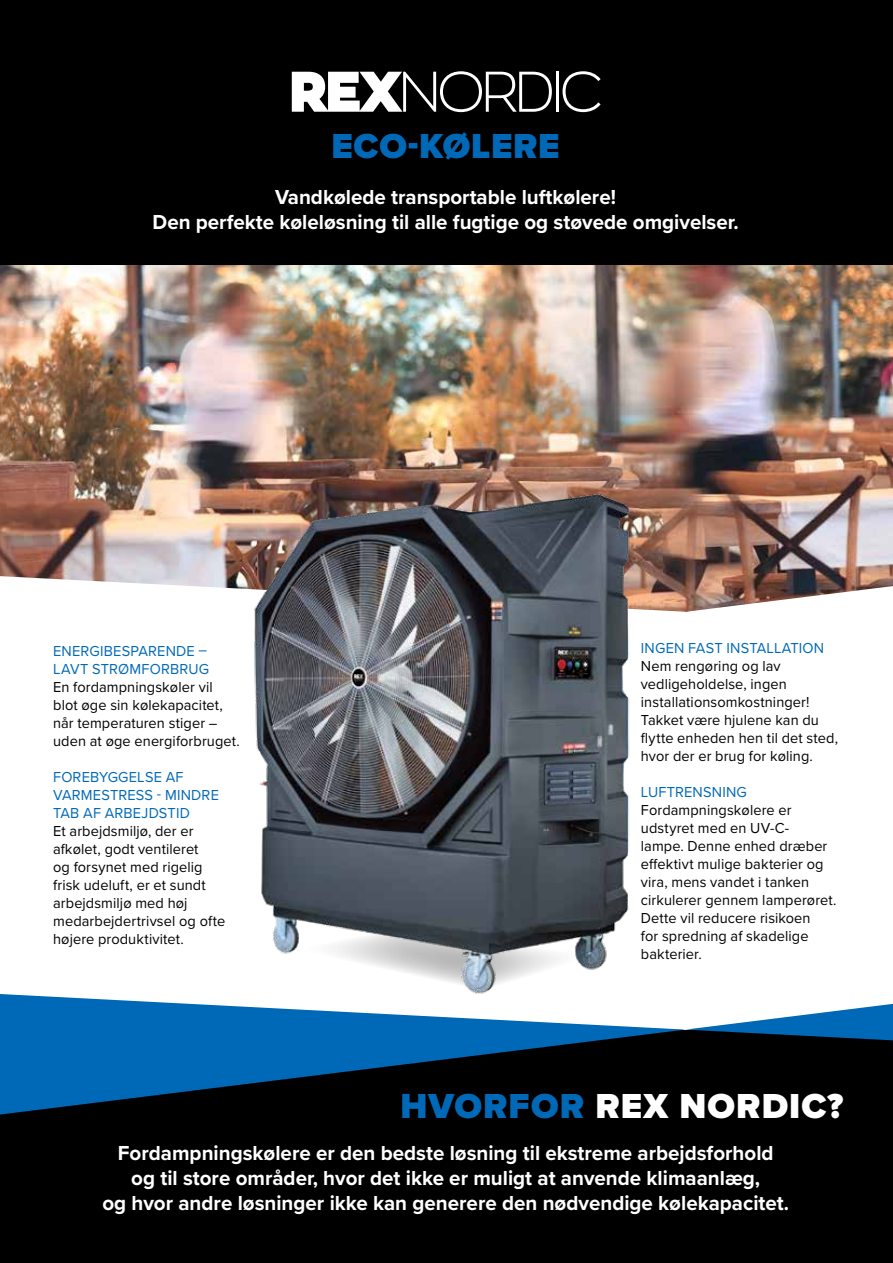
<style>
.page{position:relative;width:893px;height:1263px;background:#fff}
.page>*{position:absolute;margin:0;border:0;box-sizing:border-box;transform-origin:0 0}
.t1{font:900 36px "Proxima Nova";letter-spacing:.03em;color:#fff}
.t2{font:900 36px "Proxima Nova";letter-spacing:.02em;color:#0069b7}
.t3{font:700 21px/25.2px "Proxima Nova";color:#fff;text-align:center}
.t4{font:15px/18px "Proxima Nova";letter-spacing:.005em;color:#000}
.t5{font:15px/18px "Proxima Nova";letter-spacing:.015em;color:#0069b7}
.s1{color:#0069b7}
</style>
<div class="page">
<img style="left:0;top:265px;width:893px;height:311px">
<div style="left:0;top:0;width:893px;height:265px;background:#000"></div>
<img style="left:0;top:576px;width:893px;height:36px">
<div style="left:0;top:1030px;width:893px;height:233px;background:#000"></div>
<svg style="left:0;top:994px;width:893px;height:120px"></svg>
<hr style="left:556px;top:72px;width:3px;height:40px;background:#fff">
<svg style="left:563px;top:71px;width:38px;height:41px"></svg>
<svg style="left:292px;top:71px;width:260px;height:41px"></svg>
<img style="left:219px;top:381px;width:449px;height:674px">
<h1 class="t2" style="left:331px;top:119px;width:230px">ECO-KØLERE</h1>
<h2 class="t3" style="left:153px;top:184px;width:588px">Vandkølede transportable luftkølere!<br>Den perfekte køleløsning til alle fugtige og støvede omgivelser.</h2>
<p class="t5" style="left:53px;top:641px;width:157px">ENERGIBESPARENDE –<br>LAVT STRØMFORBRUG</p>
<p class="t4" style="left:53px;top:677px;width:188px">En fordampningskøler vil blot øge sin kølekapacitet, når temperaturen stiger – uden at øge energiforbruget.</p>
<p class="t5" style="left:53px;top:767px;width:167px">FOREBYGGELSE AF<br>VARMESTRESS - MINDRE<br>TAB AF ARBEJDSTID</p>
<p class="t4" style="left:53px;top:821px;width:174px">Et arbejdsmiljø, der er afkølet, godt ventileret<br>og forsynet med rigelig frisk udeluft, er et sundt arbejdsmiljø med høj medarbejdertrivsel og ofte højere produktivitet.</p>
<p class="t5" style="left:641px;top:638px;width:185px">INGEN FAST INSTALLATION</p>
<p class="t4" style="left:641px;top:656px;width:199px">Nem rengøring og lav vedligeholdelse, ingen installationsomkostninger!<br>Takket være hjulene kan du flytte enheden hen til det sted, hvor der er brug for køling.</p>
<p class="t5" style="left:641px;top:782px;width:108px">LUFTRENSNING</p>
<p class="t4" style="left:641px;top:800px;width:197px">Fordampningskølere er udstyret med en UV-C-<br>lampe. Denne enhed dræber effektivt mulige bakterier og vira, mens vandet i tanken cirkulerer gennem lamperøret.<br>Dette vil reducere risikoen<br>for spredning af skadelige bakterier.</p>
<h1 class="t1" style="left:400px;top:1079px;width:445px"><span class="s1">HVORFOR</span> REX NORDIC?</h1>
<h2 class="t3" style="left:102px;top:1139px;width:688px">Fordampningskølere er den bedste løsning til ekstreme arbejdsforhold<br>og til store områder, hvor det ikke er muligt at anvende klimaanlæg,<br>og hvor andre løsninger ikke kan generere den nødvendige kølekapacitet.</h2>
</div>
